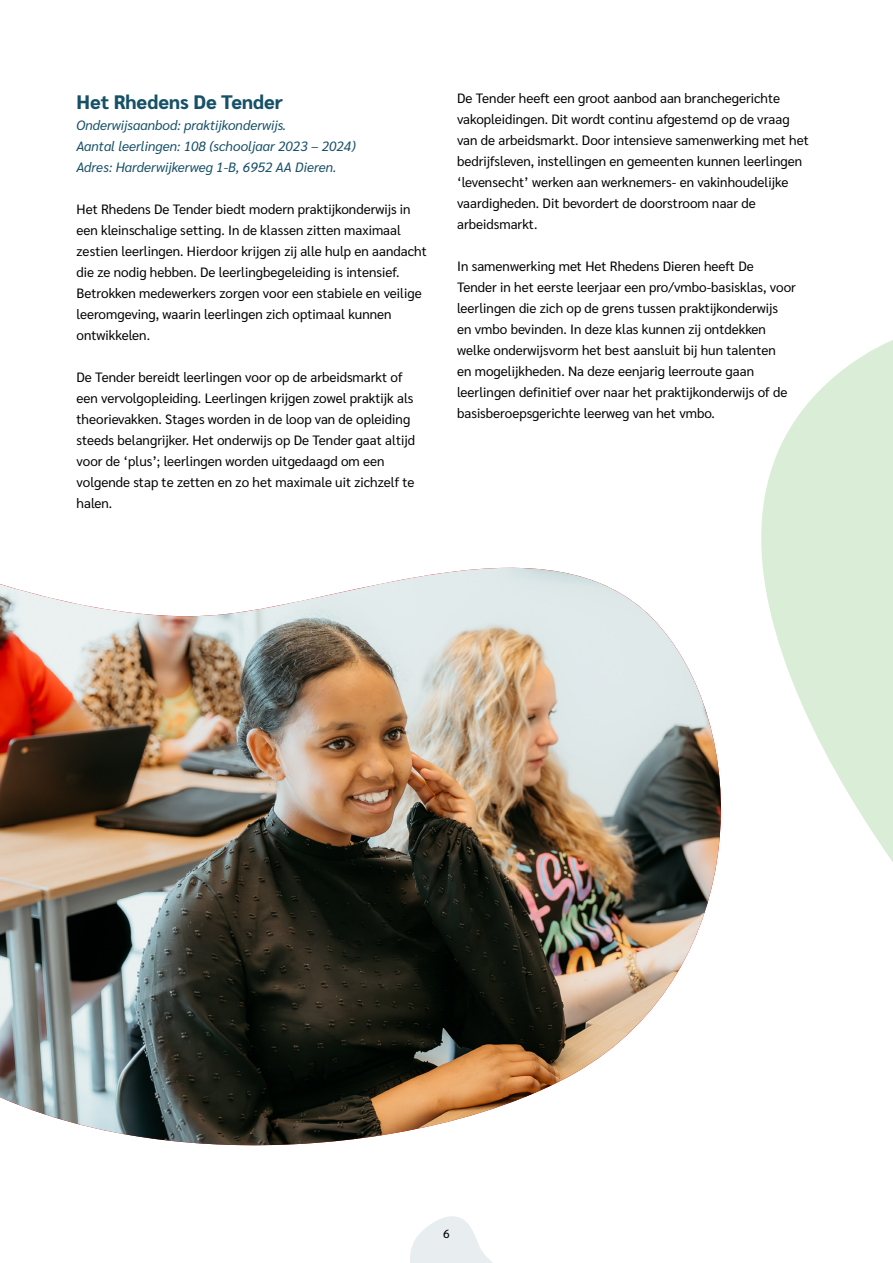
<style>
.page{position:relative;width:893px;height:1263px;background:#fff}
.page>*{position:absolute;margin:0;border:0;box-sizing:border-box;transform-origin:0 0}
.t1{font:800 19.5px "Sarabun";color:#175167}
.t2{font:13.5px/21px "Sarabun";color:#000}
.t3{font:italic 13.5px "Sarabun";color:#175167}
.t4{font:12px "Sarabun";color:#000}
</style>
<div class="page">
<svg style="left:410px;top:1216px;width:83px;height:47px"></svg>
<svg style="left:761px;top:340px;width:132px;height:522px;fill:#d9edd7"></svg>
<img style="left:0;top:568px;width:721px;height:578px">
<p class="t1" style="left:77px;top:91px;width:208px">Het Rhedens De Tender</p>
<p class="t3" style="left:77px;top:117px;width:211px">Onderwijsaanbod: praktijkonderwijs.</p>
<p class="t3" style="left:77px;top:138px;width:281px">Aantal leerlingen: 108 (schooljaar 2023 – 2024)</p>
<p class="t3" style="left:77px;top:159px;width:261px">Adres: Harderwijkerweg 1-B, 6952 AA Dieren.</p>
<p class="t2" style="left:77px;top:199px;width:352px">Het Rhedens De Tender biedt modern praktijkonderwijs in een kleinschalige setting. In de klassen zitten maximaal zestien leerlingen. Hierdoor krijgen zij alle hulp en aandacht die ze nodig hebben. De leerlingbegeleiding is intensief.<br>Betrokken medewerkers zorgen voor een stabiele en veilige leeromgeving, waarin leerlingen zich optimaal kunnen ontwikkelen.</p>
<p class="t2" style="left:77px;top:367px;width:340px">De Tender bereidt leerlingen voor op de arbeidsmarkt of een vervolgopleiding. Leerlingen krijgen zowel praktijk als theorievakken. Stages worden in de loop van de opleiding steeds belangrijker. Het onderwijs op De Tender gaat altijd voor de ‘plus’; leerlingen worden uitgedaagd om een volgende stap te zetten en zo het maximale uit zichzelf te halen.</p>
<p class="t2" style="left:457px;top:87px;width:353px">De Tender heeft een groot aanbod aan branchegerichte vakopleidingen. Dit wordt continu afgestemd op de vraag van de arbeidsmarkt. Door intensieve samenwerking met het bedrijfsleven, instellingen en gemeenten kunnen leerlingen ‘levensecht’ werken aan werknemers- en vakinhoudelijke vaardigheden. Dit bevordert de doorstroom naar de arbeidsmarkt.</p>
<p class="t2" style="left:457px;top:255px;width:340px">In samenwerking met Het Rhedens Dieren heeft De Tender in het eerste leerjaar een pro/vmbo-basisklas, voor leerlingen die zich op de grens tussen praktijkonderwijs en vmbo bevinden. In deze klas kunnen zij ontdekken welke onderwijsvorm het best aansluit bij hun talenten<br>en mogelijkheden. Na deze eenjarig leerroute gaan leerlingen definitief over naar het praktijkonderwijs of de basisberoepsgerichte leerweg van het vmbo.</p>
<p class="t4" style="left:443px;top:1226px;width:8px">6</p>
</div>
